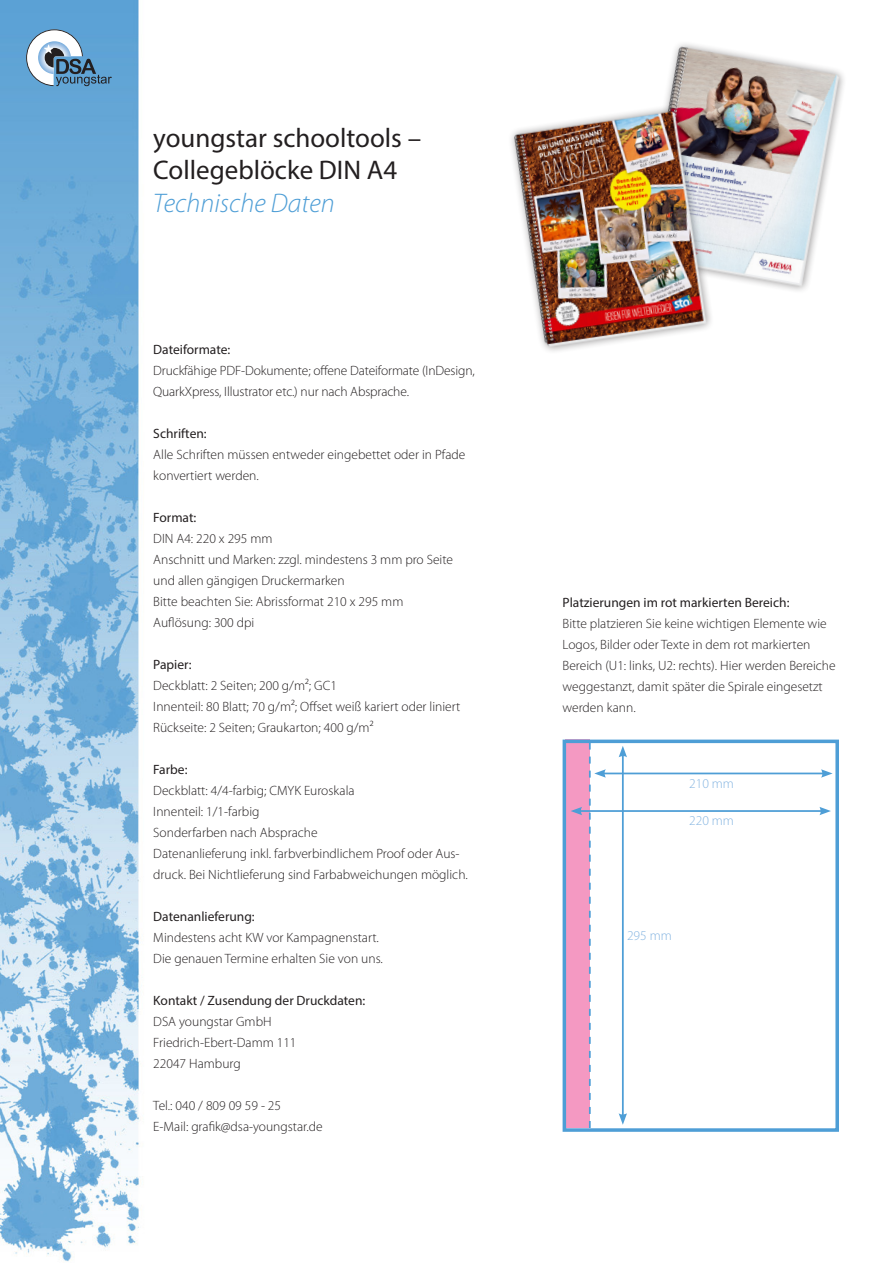
<style>
.page{position:relative;width:893px;height:1263px;background:#fff}
.page>*{position:absolute;margin:0;border:0;box-sizing:border-box;transform-origin:0 0}
.t1{font:27px/32.4px "Myriad Pro";color:#231f20}
.t2{font:italic 300 27px "Myriad Pro";color:#4e9ed6}
.t3{font:300 13.5px/21px "Myriad Pro";color:#231f20}
.t4{font:13.5px "Myriad Pro";color:#231f20}
.t5{font:300 13.5px "Myriad Pro";color:#85b5e1}
</style>
<div class="page">
<img style="left:0;top:0;width:839px;height:1262px">
<div style="left:565px;top:740px;width:25px;height:388px;background:#f499c2"></div>
<svg style="left:26px;top:29px;width:86px;height:57px"></svg>
<hr style="left:622px;top:754px;width:2px;height:362px;background:#4e9ed6">
<svg style="left:619px;top:1113px;width:8px;height:12px"></svg>
<svg style="left:619px;top:746px;width:8px;height:11px"></svg>
<hr style="left:579px;top:810px;width:243px;height:2px;background:#4e9ed6">
<svg style="left:571px;top:807px;width:11px;height:8px"></svg>
<svg style="left:819px;top:807px;width:12px;height:8px"></svg>
<div style="left:563px;top:740px;width:276px;height:392px;border:4px solid #4e9ed6"></div>
<hr style="left:603px;top:772px;width:221px;height:2px;background:#4e9ed6">
<svg style="left:589px;top:742px;width:17px;height:386px"></svg>
<svg style="left:821px;top:769px;width:12px;height:9px"></svg>
<img style="left:631px;top:37px;width:213px;height:259px">
<img style="left:503px;top:102px;width:214px;height:254px">
<h1 class="t1" style="left:153px;top:121px;width:269px">youngstar schooltools –<br>Collegeblöcke DIN A4</h1>
<h1 class="t2" style="left:153px;top:188px;width:183px">Technische Daten</h1>
<p class="t4" style="left:153px;top:341px;width:79px">Dateiformate:</p>
<p class="t3" style="left:153px;top:360px;width:323px">Druckfähige PDF-Dokumente; offene Dateiformate (InDesign,<br>QuarkXpress, Illustrator etc.) nur nach Absprache.</p>
<p class="t4" style="left:153px;top:425px;width:55px">Schriften:</p>
<p class="t3" style="left:153px;top:444px;width:314px">Alle Schriften müssen entweder eingebettet oder in Pfade konvertiert werden.</p>
<p class="t4" style="left:153px;top:509px;width:45px">Format:</p>
<p class="t3" style="left:153px;top:528px;width:301px">DIN A4: 220 x 295 mm<br>Anschnitt und Marken: zzgl. mindestens 3 mm pro Seite und allen gängigen Druckermarken<br>Bitte beachten Sie: Abrissformat 210 x 295 mm Auflösung: 300 dpi</p>
<p class="t4" style="left:153px;top:656px;width:40px">Papier:</p>
<p class="t3" style="left:153px;top:675px;width:309px">Deckblatt: 2 Seiten; 200 g/m²; GC1<br>Innenteil: 80 Blatt; 70 g/m²; Offset weiß kariert oder liniert<br>Rückseite: 2 Seiten; Graukarton; 400 g/m²</p>
<p class="t4" style="left:153px;top:761px;width:36px">Farbe:</p>
<p class="t3" style="left:153px;top:780px;width:316px">Deckblatt: 4/4-farbig; CMYK Euroskala<br>Innenteil: 1/1-farbig<br>Sonderfarben nach Absprache<br>Datenanlieferung inkl. farbverbindlichem Proof oder Aus&shy;druck. Bei Nichtlieferung sind Farbabweichungen möglich.</p>
<p class="t4" style="left:153px;top:908px;width:103px">Datenanlieferung:</p>
<p class="t3" style="left:153px;top:927px;width:231px">Mindestens acht KW vor Kampagnenstart.<br>Die genauen Termine erhalten Sie von uns.</p>
<p class="t4" style="left:153px;top:992px;width:214px">Kontakt / Zusendung der Druckdaten:</p>
<p class="t3" style="left:153px;top:1011px;width:145px">DSA youngstar GmbH<br>Friedrich-Ebert-Damm 111<br>22047 Hamburg</p>
<p class="t3" style="left:153px;top:1095px;width:171px">Tel.: 040 / 809 09 59 - 25<br>E-Mail: grafik@dsa-youngstar.de</p>
<p class="t4" style="left:563px;top:594px;width:228px">Platzierungen im rot markierten Bereich:</p>
<p class="t3" style="left:563px;top:613px;width:275px">Bitte platzieren Sie keine wichtigen Elemente wie Logos, Bilder oder Texte in dem rot markierten Bereich (U1: links, U2: rechts). Hier werden Bereiche weggestanzt, damit später die Spirale eingesetzt werden kann.</p>
<p class="t5" style="left:689px;top:776px;width:46px">210 mm</p>
<p class="t5" style="left:689px;top:813px;width:46px">220 mm</p>
<p class="t5" style="left:627px;top:928px;width:46px">295 mm</p>
</div>
